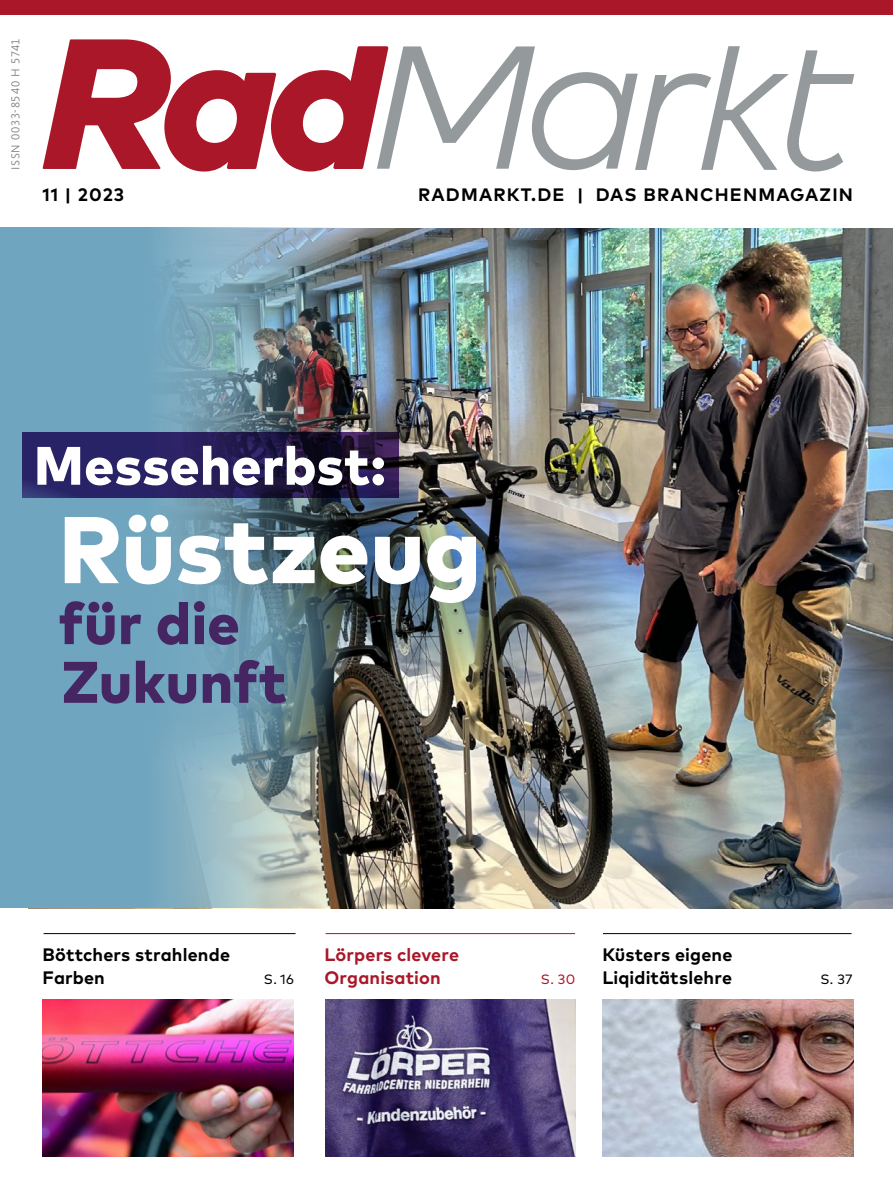
<style>
.page{position:relative;width:893px;height:1191px;background:#fff}
.page>*{position:absolute;margin:0;border:0;box-sizing:border-box;transform-origin:0 0}
.t1{font:800 94.5px "Mark OT";color:#fff}
.t2{font:800 58.5px/58.7px "Mark OT";letter-spacing:.005em;color:#462563}
.t3{font:800 54px "Mark OT";letter-spacing:.005em;color:#fff}
.t4{font:700 18px/22.5px "Mark OT";letter-spacing:.01em;color:#000}
.t5{font:700 18px "Mark OT";letter-spacing:.065em;color:#000}
.t6{font:700 18px/22.5px "Mark OT";letter-spacing:.01em;color:#a91729}
.t7{font:13.5px "Mark OT";color:#000}
.t8{font:13.5px "Mark OT";color:#a91729}
.t9{font:12px "Kievit OT";letter-spacing:.065em;color:#878787}
</style>
<div class="page">
<img style="left:383px;top:228px;width:510px;height:680px">
<img style="left:383px;top:358px;width:193px;height:355px">
<svg style="left:43px;top:39px;width:811px;height:133px"></svg>
<div style="left:0;top:0;width:893px;height:15px;background:#a91729"></div>
<hr style="left:44px;top:933px;width:252px;height:1px;background:#000">
<hr style="left:603px;top:933px;width:248px;height:1px;background:#000">
<hr style="left:326px;top:933px;width:249px;height:1px;background:#a91729">
<img style="left:43px;top:999px;width:250px;height:157px">
<img style="left:325px;top:999px;width:250px;height:157px">
<img style="left:0;top:227px;width:383px;height:681px">
<svg style="left:22px;top:431px;width:377px;height:66px;background:#282053"></svg>
<img style="left:0;top:452px;width:372px;height:353px">
<img style="left:603px;top:999px;width:250px;height:157px">
<p class="t9" style="left:8px;top:170px;width:133px;rotate:-90deg">ISSN 0033-8540 H 5741</p>
<p class="t4" style="left:43px;top:183px;width:83px">11 | 2023</p>
<p class="t5" style="left:418px;top:183px;width:436px">RADMARKT.DE | DAS BRANCHENMAGAZIN</p>
<h3 class="t3" style="left:34px;top:430px;width:354px">Messeherbst:</h3>
<h1 class="t1" style="left:59px;top:488px;width:424px">Rüstzeug</h1>
<h2 class="t2" style="left:59px;top:592px;width:229px">für die<br>Zukunft</h2>
<p class="t4" style="left:43px;top:943px;width:189px">Böttchers strahlende<br>Farben</p>
<p class="t7" style="left:264px;top:970px;width:32px">S. 16</p>
<p class="t6" style="left:324px;top:943px;width:136px">Lörpers clevere<br>Organisation</p>
<p class="t8" style="left:541px;top:970px;width:36px">S. 30</p>
<p class="t4" style="left:602px;top:943px;width:131px">Küsters eigene<br>Liqiditätslehre</p>
<p class="t7" style="left:820px;top:970px;width:34px">S. 37</p>
</div>
